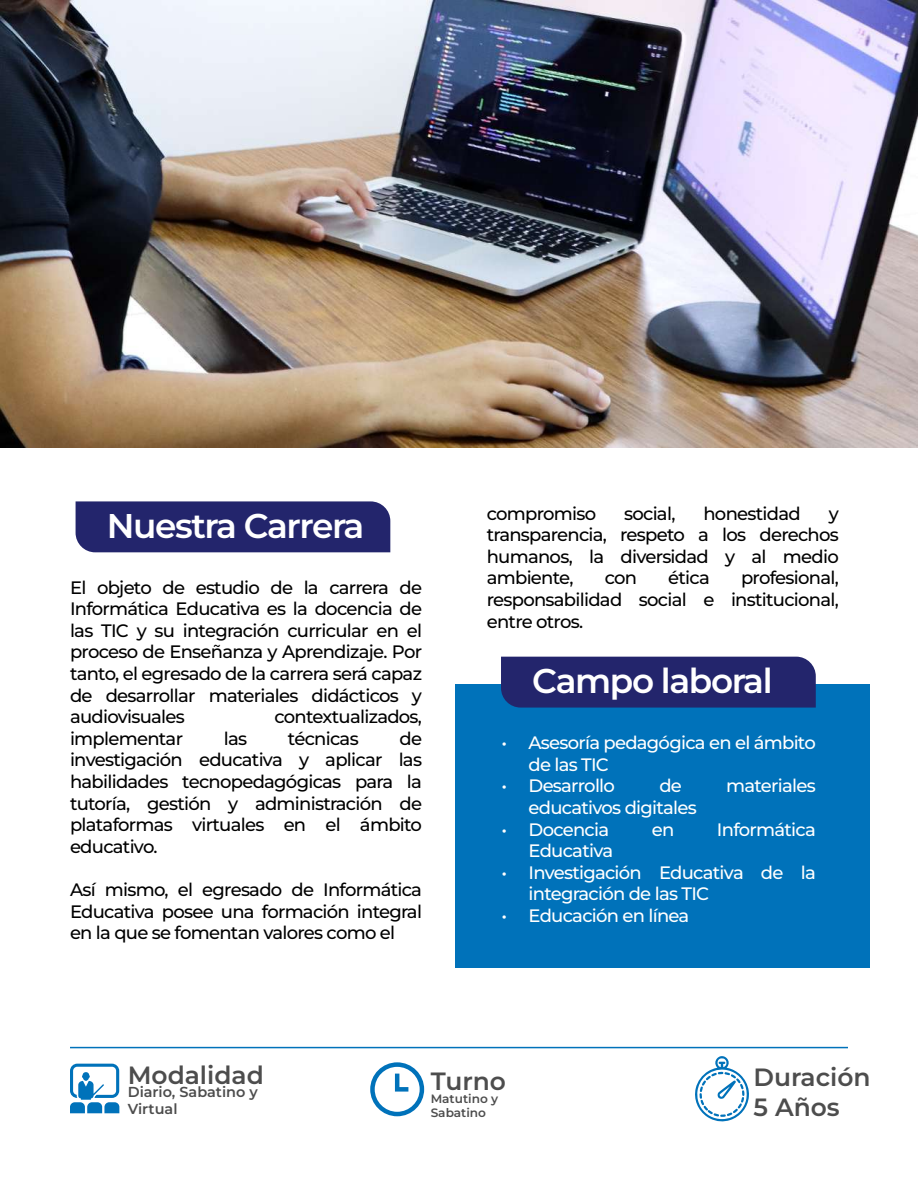
<style>
.page{position:relative;width:918px;height:1188px;background:#fff}
.page>*{position:absolute;margin:0;border:0;box-sizing:border-box;transform-origin:0 0}
.t1{font:600 34.35px "Montserrat";letter-spacing:-.04em;color:#fff}
.t2{font:600 24.9px/30px "Montserrat";color:#4d4d4d}
.t3{font:500 18px/21.6px "Montserrat";letter-spacing:-.04em;color:#000;text-align:justify}
.t4{font:500 18px/21.6px "Montserrat";letter-spacing:-.04em;color:#fff}
.t5{font:600 14.4px/17.4px "Montserrat";color:#4d4d4d}
.t6{font:600 12.15px/14.5px "Montserrat";color:#4d4d4d}
</style>
<div class="page">
<div style="left:76px;top:501px;width:314px;height:51px;background:#23256c"></div>
<hr style="left:70px;top:1047px;width:778px;height:1px;background:#0072ba">
<svg style="left:695px;top:1056px;width:54px;height:66px"></svg>
<svg style="left:370px;top:1062px;width:54px;height:54px"></svg>
<svg style="left:70px;top:1064px;width:49px;height:49px"></svg>
<div style="left:456px;top:684px;width:414px;height:283px;background:#0072ba"></div>
<div style="left:501px;top:657px;width:315px;height:51px;background:#23256c"></div>
<img style="left:0;top:0;width:918px;height:447px">
<h1 class="t1" style="left:107px;top:501px;width:259px">Nuestra Carrera</h1>
<p class="t3" style="left:70px;top:576px;width:354px">El objeto de estudio de la carrera de Informática Educativa es la docencia de las TIC y su integración curricular en el proceso de Enseñanza y Aprendizaje. Por tanto, el egresado de la carrera será capaz de desarrollar materiales didácticos y audiovisuales</p>
<p class="t3" style="left:275px;top:705px;width:149px">contextualizados,</p>
<p class="t3" style="left:70px;top:727px;width:115px">implementar</p>
<p class="t3" style="left:224px;top:727px;width:25px">las</p>
<p class="t3" style="left:288px;top:727px;width:72px">técnicas</p>
<p class="t3" style="left:70px;top:727px;width:354px;text-indent:329px">de investigación educativa y aplicar las habilidades tecnopedagógicas para la tutoría, gestión y administración de plataformas virtuales en el ámbito educativo.</p>
<p class="t3" style="left:70px;top:878px;width:354px">Así mismo, el egresado de Informática Educativa posee una formación integral en la que se fomentan valores como el</p>
<p class="t3" style="left:487px;top:502px;width:111px">compromiso</p>
<p class="t3" style="left:624px;top:502px;width:53px">social,</p>
<p class="t3" style="left:703px;top:502px;width:99px">honestidad</p>
<p class="t3" style="left:487px;top:502px;width:354px;text-indent:342px">y transparencia, respeto a los derechos humanos, la diversidad y al medio ambiente,</p>
<p class="t3" style="left:487px;top:566px;width:354px;text-indent:254px">profesional, responsabilidad social e institucional, entre otros.</p>
<p class="t3" style="left:605px;top:566px;width:34px">con</p>
<p class="t3" style="left:668px;top:566px;width:43px">ética</p>
<h1 class="t1" style="left:532px;top:656px;width:242px">Campo laboral</h1>
<p class="t4" style="left:529px;top:731px;width:289px;text-indent:-27px">• Asesoría pedagógica en el ámbito de las TIC</p>
<p class="t4" style="left:502px;top:774px;width:115px">• Desarrollo</p>
<p class="t4" style="left:659px;top:774px;width:24px">de</p>
<p class="t4" style="left:726px;top:774px;width:91px">materiales</p>
<p class="t4" style="left:529px;top:796px;width:170px">educativos digitales</p>
<p class="t4" style="left:502px;top:818px;width:109px">• Docencia</p>
<p class="t4" style="left:652px;top:818px;width:24px">en</p>
<p class="t4" style="left:717px;top:818px;width:100px">Informática</p>
<p class="t4" style="left:529px;top:839px;width:86px">Educativa</p>
<p class="t4" style="left:529px;top:861px;width:289px;text-indent:-27px">• Investigación Educativa de la integración de las TIC</p>
<p class="t4" style="left:502px;top:904px;width:189px">• Educación en línea</p>
<h2 class="t2" style="left:128px;top:1059px;width:138px">Modalidad</h2>
<p class="t5" style="left:128px;top:1082px;width:132px">Diario, Sabatino y<br>Virtual</p>
<h2 class="t2" style="left:431px;top:1065px;width:77px">Turno</h2>
<p class="t6" style="left:431px;top:1090px;width:69px">Matutino y<br>Sabatino</p>
<h2 class="t2" style="left:754px;top:1061px;width:118px">Duración<br>5 Años</h2>
</div>
